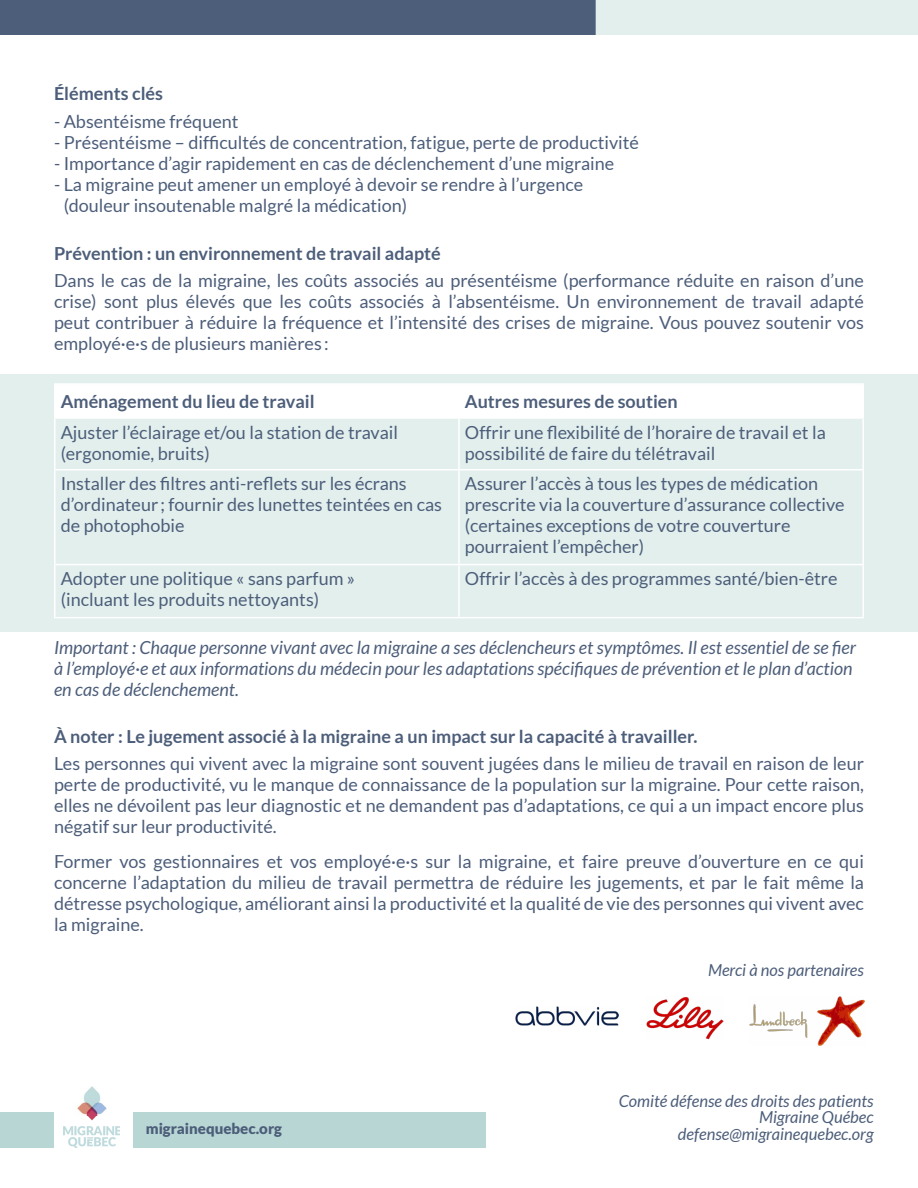
<style>
.page{position:relative;width:918px;height:1188px;background:#fff}
.page>*{position:absolute;margin:0;border:0;box-sizing:border-box;transform-origin:0 0}
.t1{font:18px/21px "Lato";color:#4d5e7a}
.t2{font:italic 18px/21px "Lato";color:#4d5e7a}
.t3{font:700 18px "Lato";color:#4d5e7a}
.t4{font:italic 16.5px/16.5px "Lato";color:#4d5e7a;text-align:right}
.t5{font:900 15px "Lato";color:#4d5e7a}
</style>
<div class="page">
<div style="left:0;top:1112px;width:54px;height:36px;background:#b8d7d4"></div>
<div style="left:134px;top:1112px;width:352px;height:36px;background:#b8d7d4"></div>
<img style="left:64px;top:1086px;width:56px;height:62px">
<div style="left:0;top:374px;width:918px;height:258px;background:#e2efed"></div>
<div style="left:0;top:0;width:595px;height:35px;background:#4d5e7a"></div>
<div style="left:595px;top:0;width:323px;height:35px;background:#e2efed"></div>
<div style="left:56px;top:385px;width:806px;height:32px;background:#fff"></div>
<hr style="left:54px;top:383px;width:405px;height:2px;background:#fff">
<hr style="left:54px;top:385px;width:2px;height:32px;background:#fff">
<hr style="left:459px;top:383px;width:405px;height:2px;background:#fff">
<hr style="left:458px;top:385px;width:2px;height:32px;background:#fff">
<hr style="left:862px;top:385px;width:2px;height:32px;background:#fff">
<hr style="left:54px;top:417px;width:405px;height:2px;background:#fff">
<hr style="left:54px;top:419px;width:2px;height:50px;background:#fff">
<hr style="left:459px;top:417px;width:405px;height:2px;background:#fff">
<hr style="left:458px;top:419px;width:2px;height:50px;background:#fff">
<hr style="left:862px;top:419px;width:2px;height:50px;background:#fff">
<hr style="left:54px;top:469px;width:405px;height:1px;background:#fff">
<hr style="left:54px;top:470px;width:2px;height:94px;background:#fff">
<hr style="left:459px;top:469px;width:405px;height:1px;background:#fff">
<hr style="left:458px;top:470px;width:2px;height:94px;background:#fff">
<hr style="left:862px;top:470px;width:2px;height:94px;background:#fff">
<hr style="left:54px;top:564px;width:405px;height:1px;background:#fff">
<hr style="left:54px;top:565px;width:2px;height:52px;background:#fff">
<hr style="left:459px;top:564px;width:405px;height:1px;background:#fff">
<hr style="left:458px;top:565px;width:2px;height:52px;background:#fff">
<hr style="left:862px;top:565px;width:2px;height:52px;background:#fff">
<hr style="left:54px;top:617px;width:405px;height:1px;background:#fff">
<hr style="left:459px;top:617px;width:405px;height:1px;background:#fff">
<img style="left:516px;top:1007px;width:103px;height:19px">
<img style="left:647px;top:997px;width:77px;height:42px">
<img style="left:750px;top:997px;width:114px;height:48px">
<p class="t3" style="left:54px;top:83px;width:111px">Éléments clés</p>
<p class="t1" style="left:54px;top:110px;width:186px">- Absentéisme fréquent</p>
<p class="t1" style="left:54px;top:131px;width:587px">- Présentéisme – difficultés de concentration, fatigue, perte de productivité</p>
<p class="t1" style="left:54px;top:153px;width:562px">- Importance d’agir rapidement en cas de déclenchement d’une migraine</p>
<p class="t1" style="left:64px;top:174px;width:521px;text-indent:-10px">- La migraine peut amener un employé à devoir se rendre à l’urgence (douleur insoutenable malgré la médication)</p>
<p class="t3" style="left:54px;top:243px;width:388px">Prévention : un environnement de travail adapté</p>
<p class="t1" style="left:54px;top:270px;width:812px;text-align:justify">Dans le cas de la migraine, les coûts associés au présentéisme (performance réduite en raison d’une crise) sont plus élevés que les coûts associés à l’absentéisme. Un environnement de travail adapté peut contribuer à réduire la fréquence et l’intensité des crises de migraine. Vous pouvez soutenir vos employé·e·s de plusieurs manières :</p>
<p class="t3" style="left:61px;top:391px;width:255px">Aménagement du lieu de travail</p>
<p class="t3" style="left:465px;top:391px;width:214px">Autres mesures de soutien</p>
<p class="t1" style="left:61px;top:421px;width:339px">Ajuster l’éclairage et/ou la station de travail (ergonomie, bruits)</p>
<p class="t1" style="left:465px;top:421px;width:362px">Offrir une flexibilité de l’horaire de travail et la possibilité de faire du télétravail</p>
<p class="t1" style="left:61px;top:473px;width:383px">Installer des filtres anti-reflets sur les écrans d’ordinateur ; fournir des lunettes teintées en cas de photophobie</p>
<p class="t1" style="left:465px;top:473px;width:381px">Assurer l’accès à tous les types de médication prescrite via la couverture d’assurance collective (certaines exceptions de votre couverture pourraient l’empêcher)</p>
<p class="t1" style="left:61px;top:568px;width:296px">Adopter une politique « sans parfum » (incluant les produits nettoyants)</p>
<p class="t1" style="left:465px;top:568px;width:374px">Offrir l’accès à des programmes santé/bien-être</p>
<p class="t2" style="left:54px;top:637px;width:804px">Important : Chaque personne vivant avec la migraine a ses déclencheurs et symptômes. Il est essentiel de se fier à l’employé·e et aux informations du médecin pour les adaptations spécifiques de prévention et le plan d’action en cas de déclenchement.</p>
<p class="t3" style="left:54px;top:726px;width:645px">À noter : Le jugement associé à la migraine a un impact sur la capacité à travailler.</p>
<p class="t1" style="left:54px;top:753px;width:812px;text-align:justify">Les personnes qui vivent avec la migraine sont souvent jugées dans le milieu de travail en raison de leur perte de productivité, vu le manque de connaissance de la population sur la migraine. Pour cette raison, elles ne dévoilent pas leur diagnostic et ne demandent pas d’adaptations, ce qui a un impact encore plus négatif sur leur productivité.</p>
<p class="t1" style="left:54px;top:851px;width:812px;text-align:justify">Former vos gestionnaires et vos employé·e·s sur la migraine, et faire preuve d’ouverture en ce qui concerne l’adaptation du milieu de travail permettra de réduire les jugements, et par le fait même la détresse psychologique, améliorant ainsi la productivité et la qualité de vie des personnes qui vivent avec la migraine.</p>
<p class="t5" style="left:146px;top:1120px;width:138px">migrainequebec.org</p>
<p class="t4" style="left:708px;top:962px;width:157px">Merci à nos partenaires</p>
<p class="t4" style="left:619px;top:1093px;width:257px">Comité défense des droits des patients<br>Migraine Québec defense@migrainequebec.org</p>
</div>
